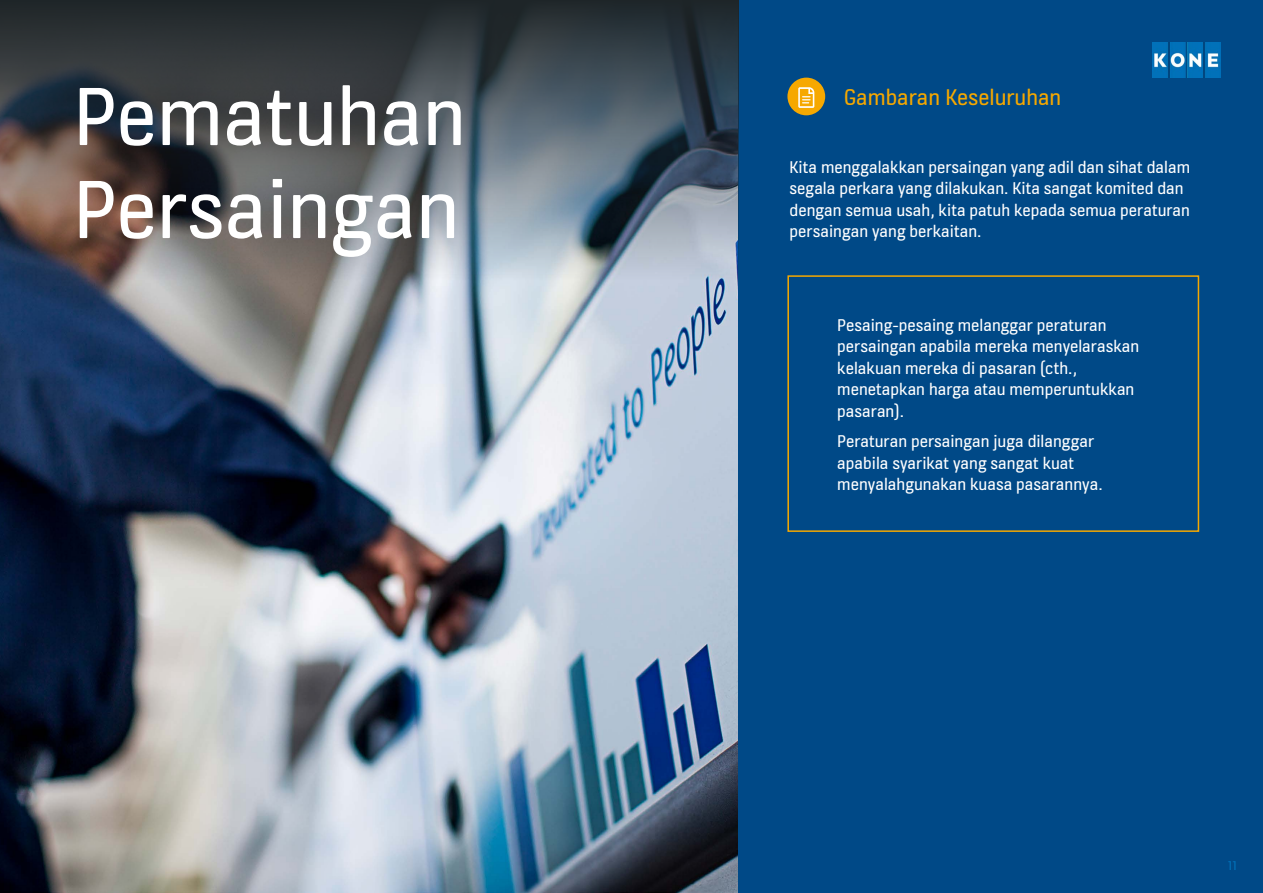
<style>
.page{position:relative;width:1263px;height:893px;background:#fff}
.page>*{position:absolute;margin:0;border:0;box-sizing:border-box;transform-origin:0 0}
.t1{font:88.5px/93px "KONE Information";color:#fff}
.t2{font:24px "KONE Information";color:#f6a800}
.t3{font:18px/21.6px "KONE Information";color:#fff}
.t4{font:13.5px "KONE Information";color:#0071b9}
</style>
<div class="page">
<img style="left:0;top:281px;width:738px;height:612px">
<div style="left:738px;top:0;width:525px;height:893px;background:#004987"></div>
<div style="left:787px;top:275px;width:412px;height:257px;border:2px solid #f6a800"></div>
<img style="left:0;top:0;width:738px;height:281px">
<img style="left:1152px;top:43px;width:68px;height:34px">
<div style="left:787px;top:78px;width:38px;height:37px;background:#f6a800;border-radius:50%"></div>
<svg style="left:798px;top:87px;width:16px;height:21px"></svg>
<h1 class="t1" style="left:73px;top:75px;width:395px">Pematuhan<br>Persaingan</h1>
<h2 class="t2" style="left:844px;top:80px;width:219px">Gambaran Keseluruhan</h2>
<p class="t3" style="left:790px;top:157px;width:402px">Kita menggalakkan persaingan yang adil dan sihat dalam segala perkara yang dilakukan. Kita sangat komited dan dengan semua usah, kita patuh kepada semua peraturan persaingan yang berkaitan.</p>
<p class="t3" style="left:837px;top:315px;width:303px">Pesaing-pesaing melanggar peraturan persaingan apabila mereka menyelaraskan kelakuan mereka di pasaran (cth., menetapkan harga atau memperuntukkan pasaran).</p>
<p class="t3" style="left:837px;top:432px;width:267px">Peraturan persaingan juga dilanggar apabila syarikat yang sangat kuat menyalahgunakan kuasa pasarannya.</p>
<p class="t4" style="left:1228px;top:856px;width:11px">11</p>
</div>
